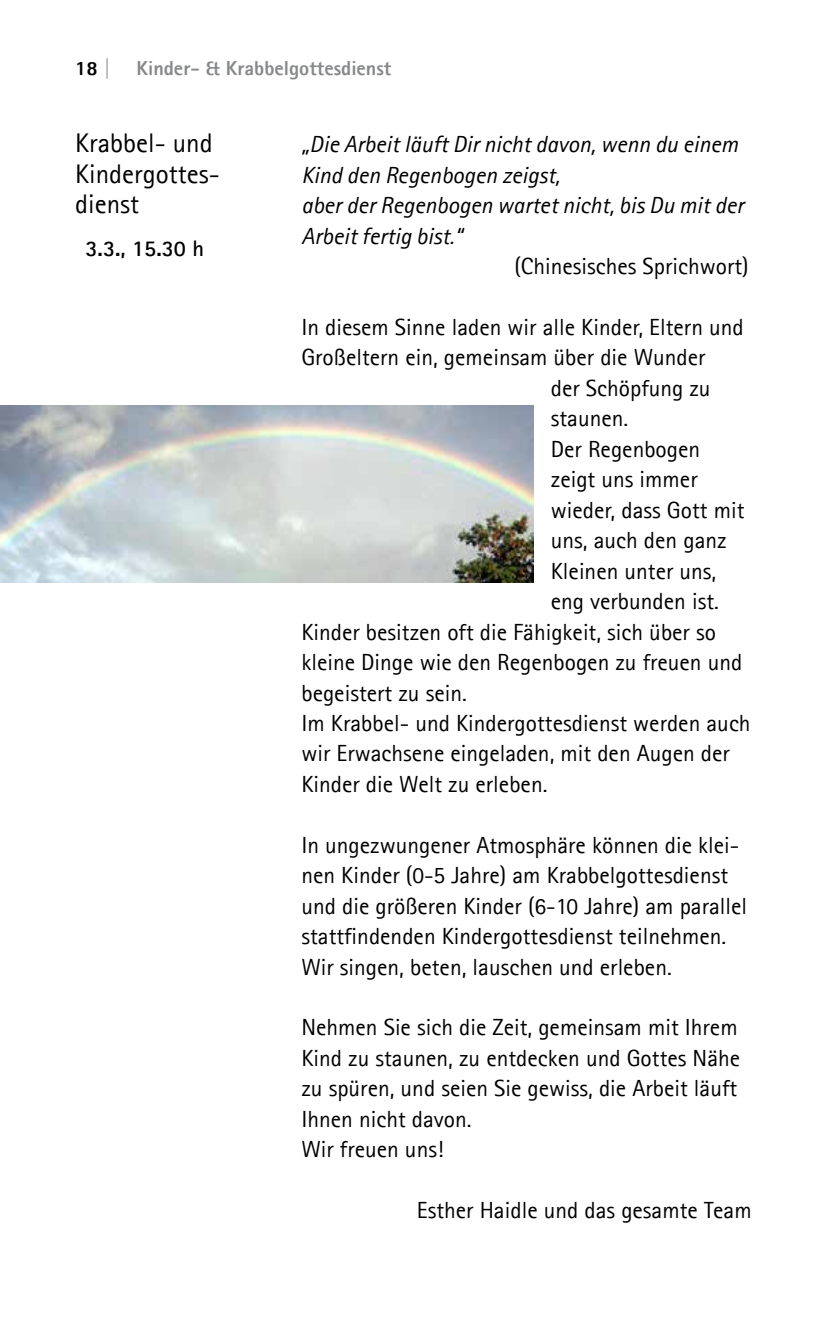
<style>
.page{position:relative;width:828px;height:1340px;background:#fff}
.page>*{position:absolute;margin:0;border:0;box-sizing:border-box;transform-origin:0 0}
.t1{font:27px/30.4px "Agfa Rotis Sans Serif";color:#000}
.t2{font:23.4px/30.4px "Agfa Rotis Sans Serif";color:#000}
.t3{font:italic 23.4px "Agfa Rotis Sans Serif";color:#000}
.t4{font:700 22.5px "Agfa Rotis Sans Serif";color:#000}
.t5{font:800 20.25px "Agfa Rotis Sans Serif";color:#87888a}
.t6{font:800 20.25px "Agfa Rotis Sans Serif";color:#000}
.s1{color:#87888a}
</style>
<div class="page">
<img style="left:0;top:405px;width:534px;height:177px">
<p class="t6" style="left:75px;top:55px;width:37px">18 <span class="s1">|</span></p>
<p class="t5" style="left:136px;top:55px;width:256px">Kinder- &amp; Krabbelgottesdienst</p>
<p class="t1" style="left:75px;top:128px;width:146px">Krabbel- und<br>Kindergottes&shy;dienst</p>
<p class="t4" style="left:86px;top:234px;width:120px">3.3., 15.30 h</p>
<p class="t3" style="left:301px;top:130px;width:438px">„Die Arbeit läuft Dir nicht davon, wenn du einem</p>
<p class="t3" style="left:301px;top:161px;width:260px">Kind den Regenbogen zeigst,</p>
<p class="t3" style="left:301px;top:191px;width:444px">aber der Regenbogen wartet nicht, bis Du mit der</p>
<p class="t3" style="left:301px;top:222px;width:163px">Arbeit fertig bist.“</p>
<p class="t2" style="left:514px;top:251px;width:236px">(Chinesisches Sprichwort)</p>
<p class="t2" style="left:301px;top:312px;width:444px">In diesem Sinne laden wir alle Kinder, Eltern und</p>
<p class="t2" style="left:301px;top:342px;width:406px">Großeltern ein, gemeinsam über die Wunder</p>
<p class="t2" style="left:551px;top:372px;width:161px">der Schöpfung zu</p>
<p class="t2" style="left:551px;top:403px;width:79px">staunen.</p>
<p class="t2" style="left:551px;top:433px;width:151px">Der Regenbogen</p>
<p class="t2" style="left:551px;top:464px;width:148px">zeigt uns immer</p>
<p class="t2" style="left:551px;top:494px;width:195px">wieder, dass Gott mit</p>
<p class="t2" style="left:551px;top:525px;width:177px">uns, auch den ganz</p>
<p class="t2" style="left:551px;top:555px;width:167px">Kleinen unter uns,</p>
<p class="t2" style="left:551px;top:586px;width:170px">eng verbunden ist.</p>
<p class="t2" style="left:301px;top:616px;width:416px">Kinder besitzen oft die Fähigkeit, sich über so</p>
<p class="t2" style="left:301px;top:646px;width:442px">kleine Dinge wie den Regenbogen zu freuen und</p>
<p class="t2" style="left:301px;top:677px;width:167px">begeistert zu sein.</p>
<p class="t2" style="left:301px;top:707px;width:451px">Im Krabbel- und Kindergottesdienst werden auch</p>
<p class="t2" style="left:301px;top:738px;width:430px">wir Erwachsene eingeladen, mit den Augen der</p>
<p class="t2" style="left:301px;top:768px;width:248px">Kinder die Welt zu erleben.</p>
<p class="t2" style="left:301px;top:829px;width:447px">In ungezwungener Atmosphäre können die klei&shy;nen Kinder (0-5 Jahre) am Krabbelgottesdienst und die größeren Kinder (6-10 Jahre) am parallel stattfindenden Kindergottesdienst teilnehmen.<br>Wir singen, beten, lauschen und erleben.</p>
<p class="t2" style="left:301px;top:1012px;width:440px">Nehmen Sie sich die Zeit, gemeinsam mit Ihrem Kind zu staunen, zu entdecken und Gottes Nähe zu spüren, und seien Sie gewiss, die Arbeit läuft Ihnen nicht davon.<br>Wir freuen uns!</p>
<p class="t2" style="left:417px;top:1194px;width:336px">Esther Haidle und das gesamte Team</p>
</div>
